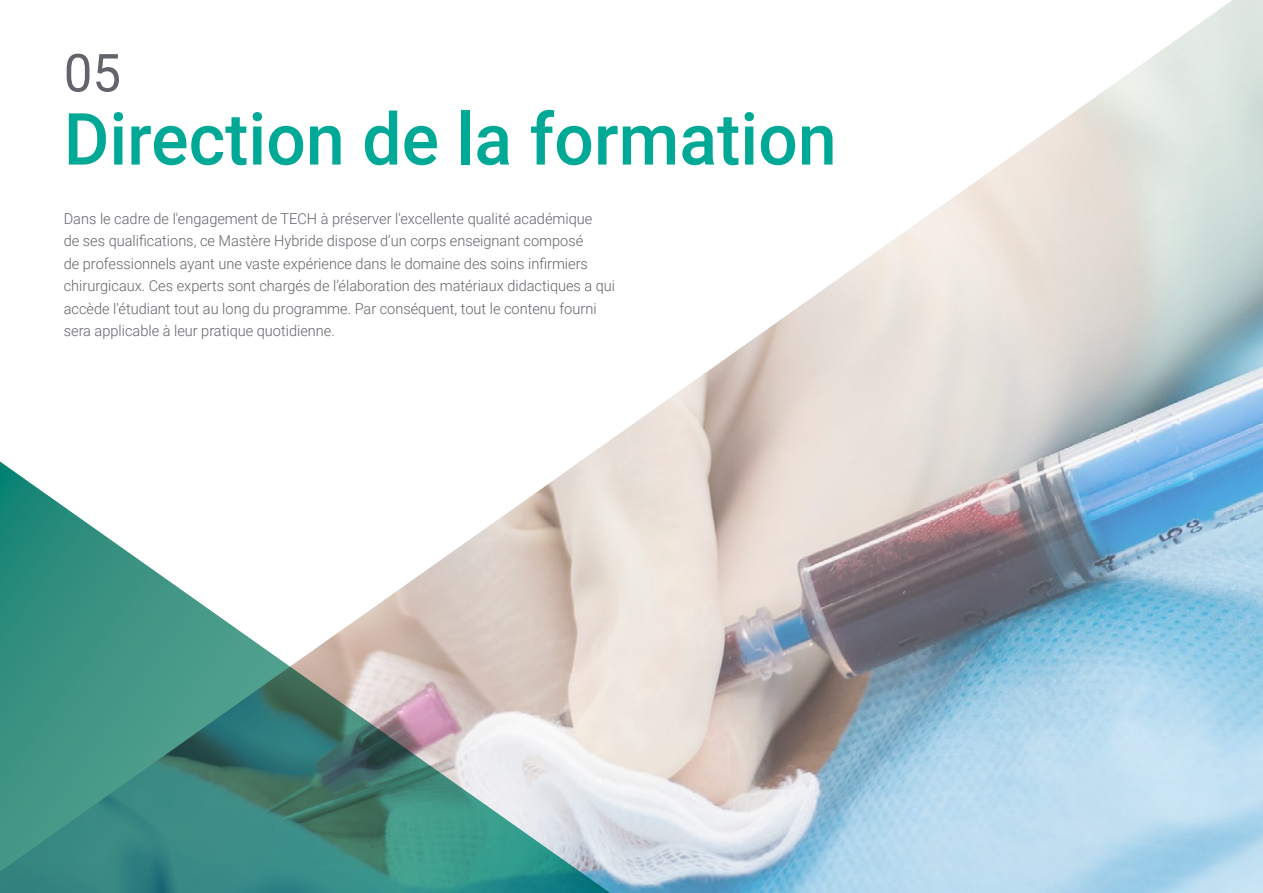
<style>
.page{position:relative;width:1263px;height:893px;background:#fff}
.page>*{position:absolute;margin:0;border:0;box-sizing:border-box;transform-origin:0 0}
.t1{font:500 72px "Roboto";color:#00a996}
.t2{font:52.5px "Roboto";color:#61646a}
.t3{font:300 15px/22.5px "Roboto";color:#61646a}
</style>
<div class="page">
<img style="left:602px;top:0;width:661px;height:893px">
<svg style="left:0;top:446px;width:640px;height:447px"></svg>
<h2 class="t2" style="left:64px;top:36px;width:59px">05</h2>
<h1 class="t1" style="left:64px;top:89px;width:774px">Direction de la formation</h1>
<p class="t3" style="left:64px;top:207px;width:553px">Dans le cadre de l'engagement de TECH à préserver l'excellente qualité académique<br>de ses qualifications, ce Mastère Hybride dispose d’un corps enseignant composé<br>de professionnels ayant une vaste expérience dans le domaine des soins infirmiers chirurgicaux. Ces experts sont chargés de l’élaboration des matériaux didactiques a qui accède l'étudiant tout au long du programme. Par conséquent, tout le contenu fourni sera applicable à leur pratique quotidienne.</p>
</div>
